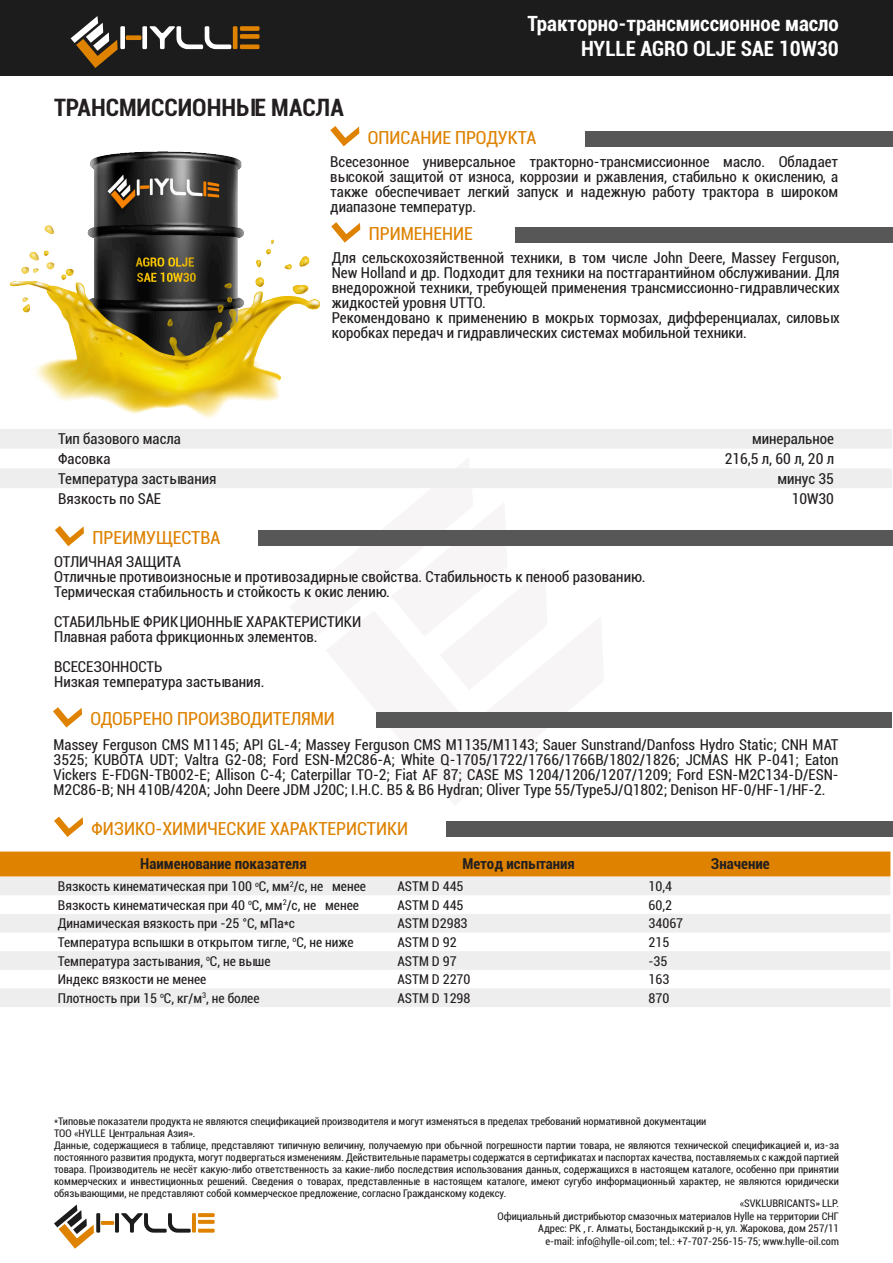
<style>
.page{position:relative;width:893px;height:1263px;background:#fff}
.page>*{position:absolute;margin:0;border:0;box-sizing:border-box;transform-origin:0 0}
.t1{font:700 condensed 24px "Roboto";color:#231f20}
.t2{font:700 condensed 21px "Roboto";color:#fff}
.t3{font:condensed 18px "Roboto";color:#de8200}
.t4{font:condensed 15px/15px "Roboto";color:#231f20;text-align:justify}
.t5{font:700 condensed 15px "Roboto";color:#231f20}
.t6{font:condensed 13.5px "Roboto";color:#231f20}
.t7{font:condensed 10.5px/12px "Roboto";color:#231f20;text-align:right}
</style>
<div class="page">
<div style="left:0;top:0;width:893px;height:76px;background:#1c1c1c"></div>
<svg style="left:71px;top:16px;width:189px;height:52px"></svg>
<svg style="left:289px;top:488px;width:258px;height:43px"></svg>
<svg style="left:376px;top:727px;width:228px;height:1px"></svg>
<svg style="left:54px;top:1204px;width:161px;height:45px"></svg>
<div style="left:585px;top:131px;width:307px;height:15px;background:#575757"></div>
<svg style="left:330px;top:126px;width:29px;height:20px"></svg>
<div style="left:516px;top:227px;width:377px;height:16px;background:#575757"></div>
<svg style="left:331px;top:222px;width:29px;height:21px"></svg>
<svg style="left:0;top:429px;width:892px;height:59px;fill:#eee"></svg>
<div style="left:376px;top:712px;width:516px;height:15px;background:#575757"></div>
<svg style="left:53px;top:707px;width:29px;height:20px"></svg>
<div style="left:446px;top:821px;width:447px;height:16px;background:#575757"></div>
<svg style="left:54px;top:817px;width:29px;height:20px"></svg>
<svg style="left:0;top:851px;width:890px;height:26px;background:#df870a"></svg>
<svg style="left:0;top:877px;width:890px;height:130px;fill:#eee"></svg>
<img style="left:9px;top:151px;width:312px;height:268px">
<div style="left:258px;top:531px;width:635px;height:15px;background:#575757"></div>
<svg style="left:55px;top:526px;width:29px;height:20px"></svg>
<p class="t1" style="left:54px;top:91px;width:291px">ТРАНСМИССИОННЫЕ МАСЛА</p>
<p class="t2" style="left:528px;top:9px;width:313px">Тракторно-трансмиссионное масло</p>
<p class="t2" style="left:581px;top:34px;width:259px">HYLLE AGRO OLJE SAE 10W30</p>
<p class="t3" style="left:368px;top:125px;width:170px">ОПИСАНИЕ ПРОДУКТА</p>
<p class="t4" style="left:330px;top:154px;width:509px">Всесезонное универсальное тракторно-трансмиссионное масло. Обладает высокой защитой от износа, коррозии и ржавления, стабильно к окислению, а также обеспечивает легкий запуск и надежную работу трактора в широком диапазоне температур.</p>
<p class="t3" style="left:369px;top:222px;width:106px">ПРИМЕНЕНИЕ</p>
<p class="t4" style="left:332px;top:250px;width:509px">Для сельскохозяйственной техники, в том числе John Deere, Massey Ferguson, New Holland и др. Подходит для техники на постгарантийном обслуживании. Для внедорожной техники, требующей применения трансмиссионно-гидравлических жидкостей уровня UTTO.</p>
<p class="t4" style="left:332px;top:310px;width:509px">Рекомендовано к применению в мокрых тормозах, дифференциалах, силовых коробках передач и гидравлических системах мобильной техники.</p>
<p class="t4" style="left:58px;top:431px;width:124px">Тип базового масла</p>
<p class="t4" style="left:752px;top:431px;width:83px">минеральное</p>
<p class="t4" style="left:58px;top:451px;width:54px">Фасовка</p>
<p class="t4" style="left:725px;top:451px;width:111px">216,5 л, 60 л, 20 л</p>
<p class="t4" style="left:58px;top:471px;width:160px">Температура застывания</p>
<p class="t4" style="left:777px;top:471px;width:58px">минус 35</p>
<p class="t4" style="left:58px;top:490px;width:104px">Вязкость по SAE</p>
<p class="t4" style="left:792px;top:490px;width:44px">10W30</p>
<p class="t3" style="left:92px;top:525px;width:129px">ПРЕИМУЩЕСТВА</p>
<p class="t4" style="left:54px;top:554px;width:128px">ОТЛИЧНАЯ ЗАЩИТА</p>
<p class="t4" style="left:54px;top:569px;width:593px">Отличные противоизносные и противозадирные свойства. Стабильность к пенооб разованию.</p>
<p class="t4" style="left:54px;top:584px;width:337px">Термическая стабильность и стойкость к окис лению.</p>
<p class="t4" style="left:54px;top:614px;width:309px">СТАБИЛЬНЫЕ ФРИКЦИОННЫЕ ХАРАКТЕРИСТИКИ</p>
<p class="t4" style="left:54px;top:629px;width:265px">Плавная работа фрикционных элементов.</p>
<p class="t4" style="left:54px;top:659px;width:110px">ВСЕСЕЗОННОСТЬ</p>
<p class="t4" style="left:54px;top:674px;width:212px">Низкая температура застывания.</p>
<p class="t3" style="left:90px;top:706px;width:246px">ОДОБРЕНО ПРОИЗВОДИТЕЛЯМИ</p>
<p class="t4" style="left:54px;top:736px;width:786px">Massey Ferguson CMS M1145; API GL-4; Massey Ferguson CMS M1135/M1143; Sauer Sunstrand/Danfoss Hydro Static; CNH MAT 3525; KUBOTA UDT; Valtra G2-08; Ford ESN-M2C86-A; White Q-1705/1722/1766/1766B/1802/1826; JCMAS HK P-041; Eaton Vickers E-FDGN-TB002-E; Allison C-4; Caterpillar TO-2; Fiat AF 87; CASE MS 1204/1206/1207/1209; Ford ESN-M2C134-D/ESN-M2C86-B; NH 410B/420A; John Deere JDM J20C; I.H.C. B5 &amp; B6 Hydran; Oliver Type 55/Type5J/Q1802; Denison HF-0/HF-1/HF-2.</p>
<p class="t3" style="left:92px;top:816px;width:318px">ФИЗИКО-ХИМИЧЕСКИЕ ХАРАКТЕРИСТИКИ</p>
<p class="t5" style="left:140px;top:853px;width:168px">Наименование показателя</p>
<p class="t5" style="left:462px;top:853px;width:114px">Метод испытания</p>
<p class="t5" style="left:711px;top:853px;width:60px">Значение</p>
<p class="t6" style="left:58px;top:877px;width:310px">Вязкость кинематическая при 100 <sup>о</sup>С, мм<sup>2</sup>/с, не менее</p>
<p class="t6" style="left:398px;top:877px;width:68px">ASTM D 445</p>
<p class="t6" style="left:648px;top:877px;width:25px">10,4</p>
<p class="t6" style="left:58px;top:895px;width:303px">Вязкость кинематическая при 40 <sup>о</sup>С, мм<sup>2</sup>/с, не менее</p>
<p class="t6" style="left:398px;top:895px;width:68px">ASTM D 445</p>
<p class="t6" style="left:648px;top:895px;width:25px">60,2</p>
<p class="t6" style="left:58px;top:914px;width:239px">Динамическая вязкость при -25 °C, мПа*с</p>
<p class="t6" style="left:398px;top:914px;width:72px">ASTM D2983</p>
<p class="t6" style="left:648px;top:914px;width:36px">34067</p>
<p class="t6" style="left:58px;top:933px;width:297px">Температура вспышки в открытом тигле, <sup>о</sup>С, не ниже</p>
<p class="t6" style="left:398px;top:933px;width:61px">ASTM D 92</p>
<p class="t6" style="left:648px;top:933px;width:22px">215</p>
<p class="t6" style="left:58px;top:951px;width:214px">Температура застывания, <sup>о</sup>С, не выше</p>
<p class="t6" style="left:398px;top:951px;width:61px">ASTM D 97</p>
<p class="t6" style="left:648px;top:951px;width:21px">-35</p>
<p class="t6" style="left:58px;top:970px;width:150px">Индекс вязкости не менее</p>
<p class="t6" style="left:398px;top:970px;width:75px">ASTM D 2270</p>
<p class="t6" style="left:648px;top:970px;width:22px">163</p>
<p class="t6" style="left:58px;top:989px;width:203px">Плотность при 15 <sup>о</sup>С, кг/м<sup>3</sup>, не более</p>
<p class="t6" style="left:398px;top:989px;width:75px">ASTM D 1298</p>
<p class="t6" style="left:648px;top:989px;width:22px">870</p>
<p class="t7" style="left:54px;top:1115px;width:786px;text-align:left">*Типовые показатели продукта не являются спецификацией производителя и могут изменяться в пределах требований нормативной документации<br>ТОО «HYLLE Центральная Азия».<br>Данные, содержащиеся в таблице, представляют типичную величину, получаемую при обычной погрешности партии товара, не являются технической спецификацией и, из-за постоянного развития продукта, могут подвергаться изменениям. Действительные параметры содержатся в сертификатах и паспортах качества, поставляемых с каждой партией товара. Производитель не несёт какую-либо ответственность за какие-либо последствия использования данных, содержащихся в настоящем каталоге, особенно при принятии коммерческих и инвестиционных решений. Сведения о товарах, представленные в настоящем каталоге, имеют сугубо информационный характер, не являются юридически обязывающими, не представляют собой коммерческое предложение, согласно Гражданскому кодексу.</p>
<p class="t7" style="left:497px;top:1197px;width:343px;line-height:12.6px">«SVKLUBRICANTS» LLP.<br>Официальный дистрибьютор смазочных материалов Hylle на территории СНГ Адрес: РК , г. Алматы, Бостандыкский р-н, ул. Жарокова, дом 257/11<br>e-mail: info@hylle-oil.com; tel.: +7-707-256-15-75; www.hylle-oil.com</p>
</div>
